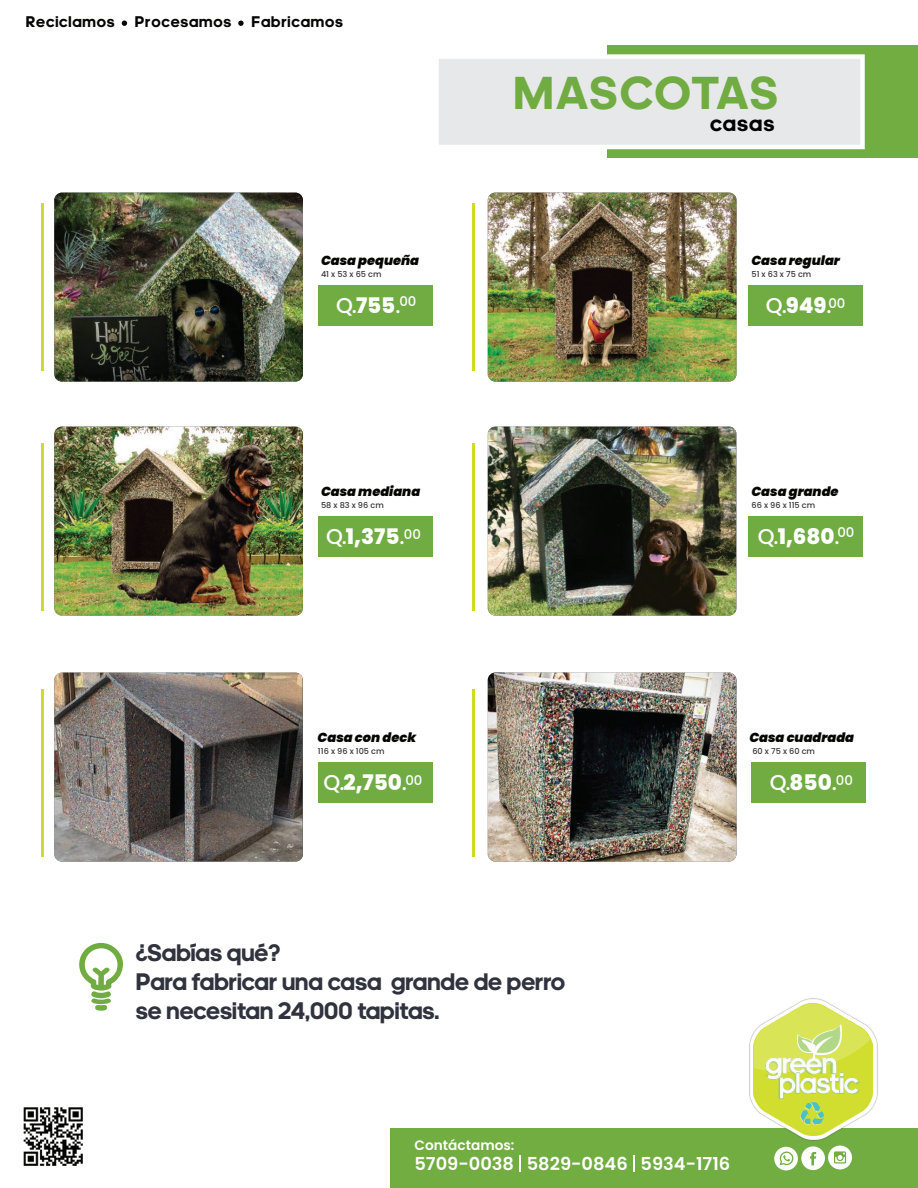
<style>
.page{position:relative;width:918px;height:1188px;background:#fff}
.page>*{position:absolute;margin:0;border:0;box-sizing:border-box;transform-origin:0 0}
.t1{font:700 46.95px "adineue PRO";letter-spacing:.03em;color:#71ac42}
.t2{font:700 29.1px "adineue PRO";letter-spacing:-.025em;color:#9bcd66}
.t3{font:700 28.5px "adineue PRO";letter-spacing:-.025em;color:#9bcd66}
.t4{font:700 24.3px/29.2px "adineue PRO";color:#30323d}
.t5{font:700 22.2px "adineue PRO";letter-spacing:.05em;color:#000}
.t6{font:800 21.45px "Poppins";color:#fff}
.t7{font:500 21.45px "Poppins";color:#fff}
.t8{font:600 17.85px "Poppins";color:#fff}
.t9{font:700 15.75px "adineue PRO";letter-spacing:.05em;color:#050604}
.t10{font:600 13.65px "Poppins";color:#fff}
.t11{font:italic 900 13.05px "Poppins";color:#050504}
.t12{font:500 8.1px "Poppins";color:#323333}
.s1{font-weight:800}
.s2{font-weight:500}
</style>
<div class="page">
<svg style="left:122px;top:21px;width:5px;height:5px"></svg>
<svg style="left:238px;top:21px;width:6px;height:5px"></svg>
<div style="left:608px;top:46px;width:310px;height:112px;background:#72ad42"></div>
<div style="left:434px;top:54px;width:431px;height:95px;background:#e7e8e9;border:4px solid #fff"></div>
<img style="left:54px;top:193px;width:249px;height:189px">
<img style="left:488px;top:193px;width:248px;height:189px">
<img style="left:54px;top:427px;width:249px;height:189px">
<div style="left:318px;top:516px;width:114px;height:40px;background:#71ac42"></div>
<div style="left:748px;top:516px;width:115px;height:40px;background:#71ac42"></div>
<div style="left:318px;top:285px;width:114px;height:40px;background:#71ac42"></div>
<div style="left:748px;top:285px;width:115px;height:40px;background:#71ac42"></div>
<img style="left:488px;top:427px;width:248px;height:189px">
<hr style="left:472px;top:203px;width:3px;height:168px;background:#cedc28">
<hr style="left:41px;top:203px;width:3px;height:168px;background:#cedc28">
<hr style="left:472px;top:443px;width:3px;height:168px;background:#cedc28">
<hr style="left:41px;top:443px;width:3px;height:168px;background:#cedc28">
<img style="left:54px;top:673px;width:248px;height:189px">
<div style="left:318px;top:762px;width:114px;height:40px;background:#71ac42"></div>
<img style="left:488px;top:673px;width:248px;height:189px">
<div style="left:752px;top:762px;width:114px;height:40px;background:#71ac42"></div>
<hr style="left:472px;top:689px;width:3px;height:168px;background:#cedc28">
<hr style="left:41px;top:689px;width:3px;height:168px;background:#cedc28">
<svg style="left:79px;top:943px;width:44px;height:68px"></svg>
<div style="left:390px;top:1128px;width:528px;height:60px;background:#72ad42"></div>
<svg style="left:519px;top:1155px;width:1px;height:17px"></svg>
<svg style="left:633px;top:1155px;width:1px;height:17px"></svg>
<img style="left:23px;top:1107px;width:60px;height:59px">
<svg style="left:774px;top:1146px;width:78px;height:24px"></svg>
<img style="left:796px;top:998px;width:82px;height:143px">
<img style="left:792px;top:1132px;width:80px;height:3px">
<svg style="left:749px;top:1004px;width:128px;height:128px"></svg>
<p class="t9" style="left:26px;top:13px;width:90px">Reciclamos</p>
<p class="t9" style="left:135px;top:13px;width:98px">Procesamos</p>
<p class="t9" style="left:252px;top:13px;width:93px">Fabricamos</p>
<h1 class="t1" style="left:514px;top:65px;width:266px">MASCOTAS</h1>
<p class="t5" style="left:710px;top:110px;width:66px">casas</p>
<p class="t11" style="left:321px;top:253px;width:100px">Casa pequeña</p>
<p class="t12" style="left:321px;top:269px;width:62px">41 x 53 x 65 cm</p>
<p class="t11" style="left:752px;top:253px;width:90px">Casa regular</p>
<p class="t12" style="left:752px;top:269px;width:61px">51 x 63 x 75 cm</p>
<p class="t7" style="left:336px;top:293px;width:82px">Q.<span class="s1">755</span>.<sup>00</sup></p>
<p class="t7" style="left:766px;top:293px;width:81px">Q.<span class="s1">949</span>.<sup>00</sup></p>
<p class="t11" style="left:321px;top:484px;width:101px">Casa mediana</p>
<p class="t12" style="left:321px;top:500px;width:64px">58 x 83 x 96 cm</p>
<p class="t11" style="left:752px;top:484px;width:89px">Casa grande</p>
<p class="t12" style="left:752px;top:500px;width:65px">66 x 96 x 115 cm</p>
<p class="t6" style="left:326px;top:524px;width:96px"><span class="s2">Q.</span>1,375<span class="s2">.</span><sup>00</sup></p>
<p class="t6" style="left:758px;top:524px;width:98px"><span class="s2">Q.</span>1,680<span class="s2">.</span><sup>00</sup></p>
<p class="t11" style="left:318px;top:730px;width:100px">Casa con deck</p>
<p class="t12" style="left:318px;top:746px;width:68px">116 x 96 x 105 cm</p>
<p class="t11" style="left:749px;top:730px;width:106px">Casa cuadrada</p>
<p class="t12" style="left:752px;top:746px;width:64px">60 x 75 x 60 cm</p>
<p class="t6" style="left:324px;top:770px;width:100px"><span class="s2">Q.</span>2,750<span class="s2">.</span><sup>00</sup></p>
<p class="t7" style="left:770px;top:770px;width:85px">Q.<span class="s1">850</span>.<sup>00</sup></p>
<p class="t4" style="left:136px;top:937px;width:431px">¿Sabías qué?<br>Para fabricar una casa grande de perro se necesitan 24,000 tapitas.</p>
<p class="t10" style="left:415px;top:1137px;width:101px">Contáctamos:</p>
<p class="t8" style="left:414px;top:1154px;width:317px">5709-0038 5829-0846 5934-1716</p>
<p class="t3" style="left:765px;top:1048px;width:72px">green</p>
<p class="t2" style="left:778px;top:1067px;width:84px">plastic</p>
</div>
